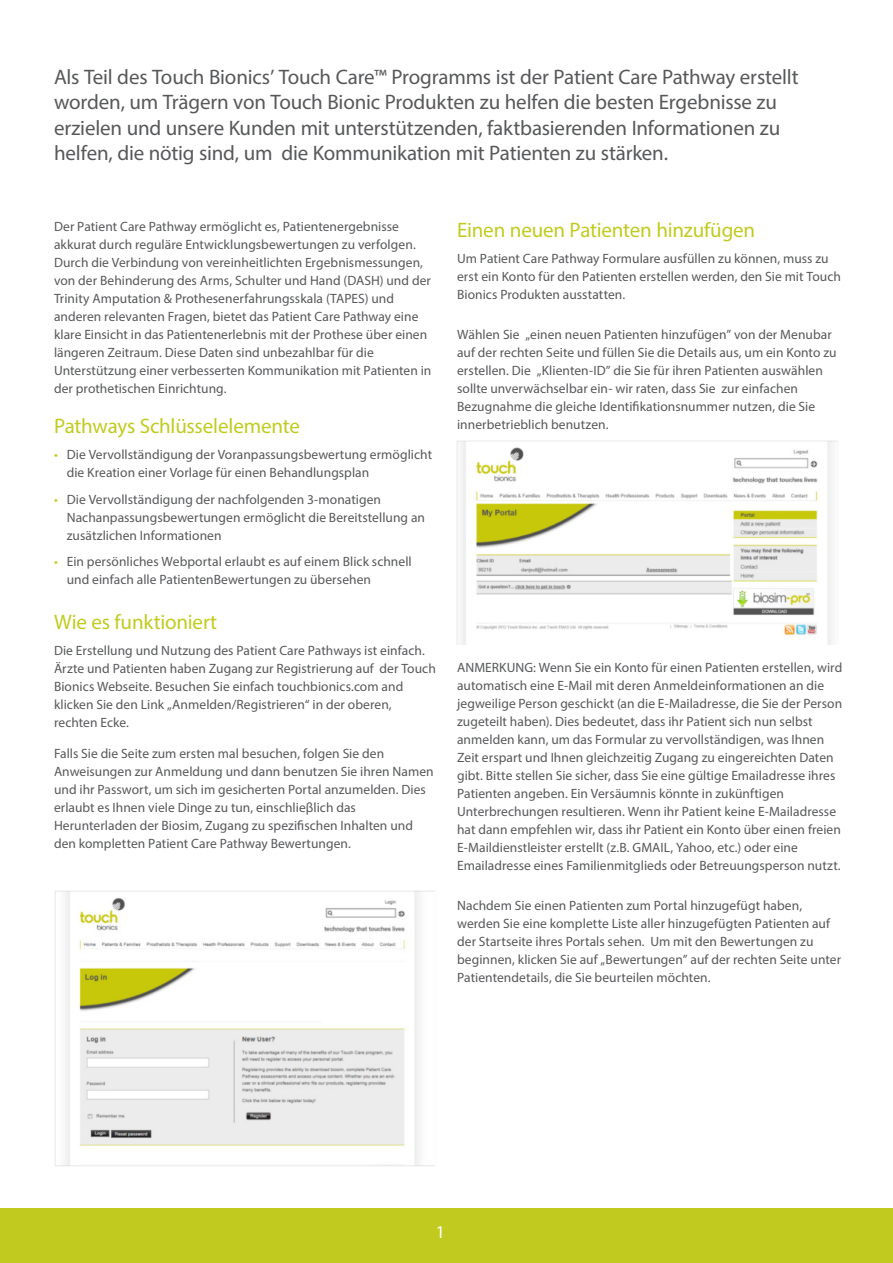
<style>
.page{position:relative;width:893px;height:1263px;background:#fff}
.page>*{position:absolute;margin:0;border:0;box-sizing:border-box;transform-origin:0 0}
.Bullet_List{font:21px/25.5px "Myriad Pro";letter-spacing:-.01em;color:#57585a}
.Bullet_List-2{font:21px "Myriad Pro";letter-spacing:-.01em;color:#c1cb1f}
.t1{font:18px "Myriad Pro";color:#fff}
.Bullet_List-3{font:13.5px/18px "Myriad Pro";letter-spacing:.005em;color:#57585a}
.s1{color:#c1cb1f}
</style>
<div class="page">
<div style="left:0;top:1208px;width:893px;height:55px;background:#c1cb1f"></div>
<img style="left:55px;top:891px;width:380px;height:275px">
<img style="left:457px;top:440px;width:381px;height:205px">
<p class="Bullet_List" style="left:54px;top:64px;width:746px">Als Teil des Touch Bionics’ Touch Care™ Programms ist der Patient Care Pathway erstellt worden, um Trägern von Touch Bionic Produkten zu helfen die besten Ergebnisse zu erzielen und unsere Kunden mit unterstützenden, faktbasierenden Informationen zu helfen, die nötig sind, um die Kommunikation mit Patienten zu stärken.</p>
<p class="Bullet_List-3" style="left:54px;top:217px;width:379px">Der Patient Care Pathway ermöglicht es, Patientenergebnisse akkurat durch reguläre Entwicklungsbewertungen zu verfolgen.<br>Durch die Verbindung von vereinheitlichten Ergebnismessungen, von der Behinderung des Arms, Schulter und Hand (DASH) und der Trinity Amputation &amp; Prothesenerfahrungsskala (TAPES) und anderen relevanten Fragen, bietet das Patient Care Pathway eine klare Einsicht in das Patientenerlebnis mit der Prothese über einen längeren Zeitraum. Diese Daten sind unbezahlbar für die Unterstützung einer verbesserten Kommunikation mit Patienten in der prothetischen Einrichtung.</p>
<p class="Bullet_List-2" style="left:54px;top:412px;width:247px">Pathways Schlüsselelemente</p>
<p class="Bullet_List-3" style="left:67px;top:445px;width:367px;text-indent:-13px"><span class="s1">•</span> Die Vervollständigung der Voranpassungsbewertung ermöglicht die Kreation einer Vorlage für einen Behandlungsplan</p>
<p class="Bullet_List-3" style="left:67px;top:490px;width:360px;text-indent:-13px"><span class="s1">•</span> Die Vervollständigung der nachfolgenden 3-monatigen<br>Nachanpassungsbewertungen ermöglicht die Bereitstellung an zusätzlichen Informationen</p>
<p class="Bullet_List-3" style="left:67px;top:552px;width:346px;text-indent:-13px"><span class="s1">•</span> Ein persönliches Webportal erlaubt es auf einem Blick schnell und einfach alle PatientenBewertungen zu übersehen</p>
<p class="Bullet_List-2" style="left:54px;top:609px;width:165px">Wie es funktioniert</p>
<p class="Bullet_List-3" style="left:54px;top:641px;width:383px">Die Erstellung und Nutzung des Patient Care Pathways ist einfach.<br>Ärzte und Patienten haben Zugang zur Registrierung auf der Touch Bionics Webseite. Besuchen Sie einfach touchbionics.com and klicken Sie den Link „Anmelden/Registrieren“ in der oberen, rechten Ecke.</p>
<p class="Bullet_List-3" style="left:54px;top:744px;width:381px">Falls Sie die Seite zum ersten mal besuchen, folgen Sie den Anweisungen zur Anmeldung und dann benutzen Sie ihren Namen und ihr Passwort, um sich im gesicherten Portal anzumelden. Dies erlaubt es Ihnen viele Dinge zu tun, einschlieβlich das Herunterladen der Biosim, Zugang zu spezifischen Inhalten und den kompletten Patient Care Pathway Bewertungen.</p>
<p class="Bullet_List-2" style="left:457px;top:217px;width:300px">Einen neuen Patienten hinzufügen</p>
<p class="Bullet_List-3" style="left:457px;top:250px;width:385px">Um Patient Care Pathway Formulare ausfüllen zu können, muss zu erst ein Konto für den Patienten erstellen werden, den Sie mit Touch<br>Bionics Produkten ausstatten.</p>
<p class="Bullet_List-3" style="left:457px;top:325px;width:381px">Wählen Sie „einen neuen Patienten hinzufügen” von der Menubar auf der rechten Seite und füllen Sie die Details aus, um ein Konto zu erstellen. Die „Klienten-ID” die Sie für ihren Patienten auswählen sollte unverwächselbar ein- wir raten, dass Sie zur einfachen Bezugnahme die gleiche Identifikationsnummer nutzen, die Sie innerbetrieblich benutzen.</p>
<p class="Bullet_List-3" style="left:457px;top:659px;width:387px">ANMERKUNG: Wenn Sie ein Konto für einen Patienten erstellen, wird automatisch eine E-Mail mit deren Anmeldeinformationen an die jegweilige Person geschickt (an die E-Mailadresse, die Sie der Person zugeteilt haben). Dies bedeutet, dass ihr Patient sich nun selbst anmelden kann, um das Formular zu vervollständigen, was Ihnen Zeit erspart und Ihnen gleichzeitig Zugang zu eingereichten Daten gibt. Bitte stellen Sie sicher, dass Sie eine gültige Emailadresse ihres Patienten angeben. Ein Versäumnis könnte in zukünftigen Unterbrechungen resultieren. Wenn ihr Patient keine E-Mailadresse hat dann empfehlen wir, dass ihr Patient ein Konto über einen freien E-Maildienstleister erstellt (z.B. GMAIL, Yahoo, etc.) oder eine Emailadresse eines Familienmitglieds oder Betreuungsperson nutzt.</p>
<p class="Bullet_List-3" style="left:457px;top:896px;width:385px">Nachdem Sie einen Patienten zum Portal hinzugefügt haben, werden Sie eine komplette Liste aller hinzugefügten Patienten auf der Startseite ihres Portals sehen. Um mit den Bewertungen zu beginnen, klicken Sie auf „Bewertungen” auf der rechten Seite unter Patientendetails, die Sie beurteilen möchten.</p>
<p class="t1" style="left:436px;top:1221px;width:11px">1</p>
</div>
